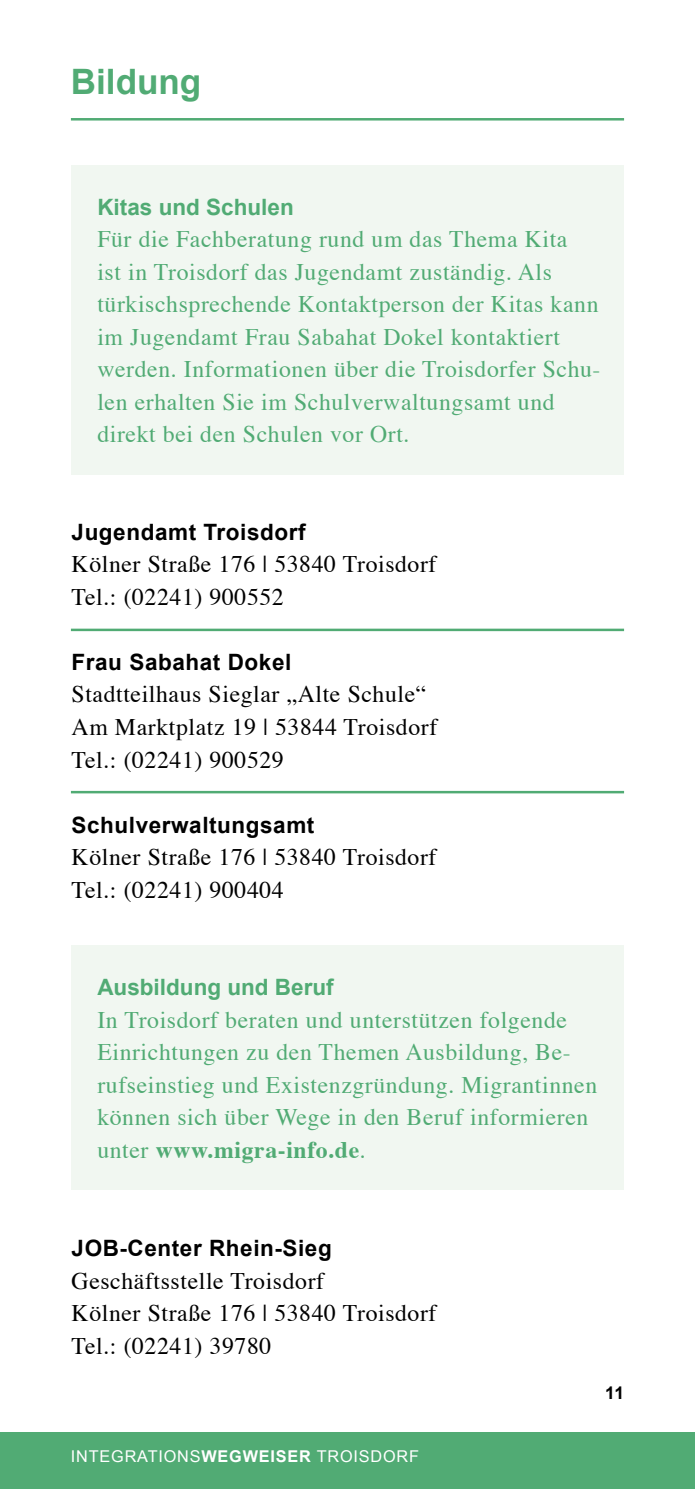
<style>
.page{position:relative;width:695px;height:1489px;background:#fff}
.page>*{position:absolute;margin:0;border:0;box-sizing:border-box;transform-origin:0 0}
.t1{font:700 35px "Arial";color:#51ab74}
.t2{font:23.75px/32.5px "Times";letter-spacing:.025em;color:#51ab74}
.t3{font:23.75px/32.5px "Times";letter-spacing:.025em;color:#000}
.t4{font:700 22.5px "Arial";letter-spacing:.025em;color:#000}
.t5{font:700 22.5px "Arial";color:#51ab74}
.t6{font:700 17.5px "Arial";color:#000}
.t7{font:16.25px "Arial";letter-spacing:.05em;color:#fff}
.s1{font-weight:700}
</style>
<div class="page">
<hr style="left:71px;top:118px;width:553px;height:2px;background:#51ab74">
<hr style="left:71px;top:628px;width:553px;height:3px;background:#51ab74">
<hr style="left:71px;top:790px;width:553px;height:3px;background:#51ab74">
<div style="left:0;top:1431px;width:694px;height:57px;background:#51ab74"></div>
<div style="left:72px;top:165px;width:552px;height:309px;background:#f1f7f1"></div>
<div style="left:72px;top:945px;width:552px;height:244px;background:#f1f7f1"></div>
<h1 class="t1" style="left:71px;top:59px;width:132px">Bildung</h1>
<p class="t5" style="left:97px;top:192px;width:198px">Kitas und Schulen</p>
<p class="t2" style="left:97px;top:221px;width:504px">Für die Fachberatung rund um das Thema Kita<br>ist in Troisdorf das Jugendamt zuständig. Als türkischsprechende Kontaktperson der Kitas kann im Jugendamt Frau Sabahat Dokel kontaktiert werden. Informationen über die Troisdorfer Schu&shy;len erhalten Sie im Schulverwaltungsamt und direkt bei den Schulen vor Ort.</p>
<p class="t4" style="left:72px;top:517px;width:235px">Jugendamt Troisdorf</p>
<p class="t3" style="left:72px;top:546px;width:366px">Kölner Straße 176 | 53840 Troisdorf<br>Tel.: (02241) 900552</p>
<p class="t4" style="left:72px;top:647px;width:221px">Frau Sabahat Dokel</p>
<p class="t3" style="left:72px;top:676px;width:367px">Stadtteilhaus Sieglar „Alte Schule“<br>Am Marktplatz 19 | 53844 Troisdorf<br>Tel.: (02241) 900529</p>
<p class="t4" style="left:72px;top:809px;width:244px">Schulverwaltungsamt</p>
<p class="t3" style="left:72px;top:838px;width:366px">Kölner Straße 176 | 53840 Troisdorf<br>Tel.: (02241) 900404</p>
<p class="t5" style="left:97px;top:972px;width:238px">Ausbildung und Beruf</p>
<p class="t2" style="left:97px;top:1001px;width:501px">In Troisdorf beraten und unterstützen folgende Einrichtungen zu den Themen Ausbildung, Be&shy;rufseinstieg und Existenzgründung. Migrantinnen können sich über Wege in den Beruf informieren unter <span class="s1">www.migra-info.de</span>.</p>
<p class="t4" style="left:72px;top:1233px;width:262px">JOB-Center Rhein-Sieg</p>
<p class="t3" style="left:72px;top:1262px;width:366px">Geschäftsstelle Troisdorf<br>Kölner Straße 176 | 53840 Troisdorf<br>Tel.: (02241) 39780</p>
<p class="t7" style="left:71px;top:1445px;width:344px">INTEGRATI ONS<span class="s1">wegweiser</span> TROISDORF</p>
<p class="t6" style="left:605px;top:1381px;width:20px">11</p>
</div>
